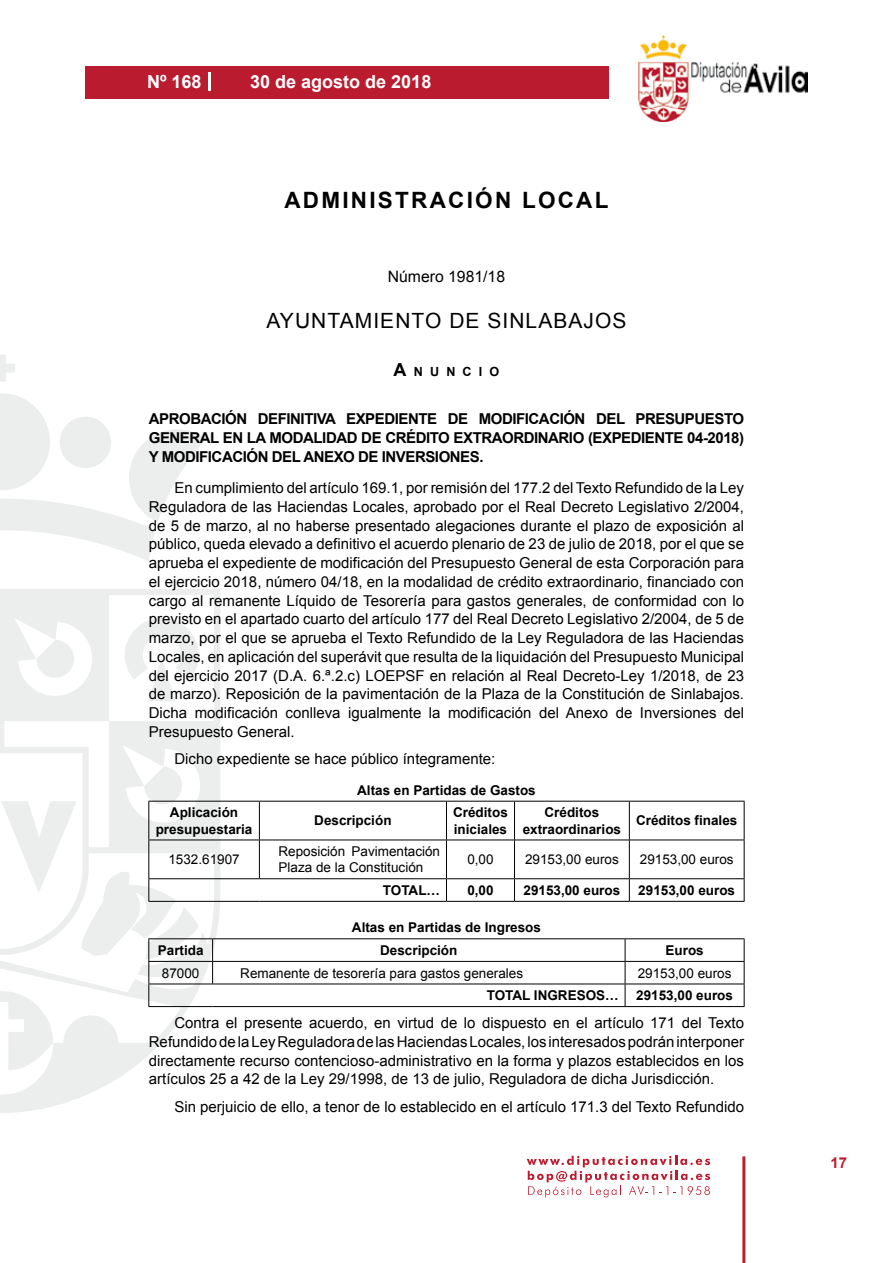
<style>
.page{position:relative;width:893px;height:1263px;background:#fff}
.page>*{position:absolute;margin:0;border:0;box-sizing:border-box;transform-origin:0 0}
.t1{font:700 22.5px "Arial";letter-spacing:.1em;color:#000}
.t2{font:21px "Arial";letter-spacing:.05em;color:#000}
.t3{font:700 18px "Arial";color:#fff}
.t4{font:15.75px "Arial";color:#000}
.t5{font:15px/18.8px "Arial";color:#000;text-align:justify}
.t6{font:700 15px/18.8px "Arial";letter-spacing:-.03em;color:#000;text-align:justify}
.t7{font:700 15px "Arial";color:#ba1b2f}
.t8{font:700 13.5px/16.2px "Arial";color:#000;text-align:center}
.t9{font:13.5px/16.2px "Arial";color:#000}
.t10{font:700 12.6px "Arial";letter-spacing:.57em;color:#000}
.s1{font-size:18px}
</style>
<div class="page">
<svg style="left:527px;top:1156px;width:183px;height:41px"></svg>
<div style="left:85px;top:66px;width:523px;height:33px;background:#ba1b2f"></div>
<img style="left:638px;top:36px;width:170px;height:86px">
<hr style="left:742px;top:1156px;width:3px;height:107px;background:#ba1b2f">
<svg style="left:208px;top:72px;width:2px;height:18px"></svg>
<svg style="left:0;top:355px;width:15px;height:27px"></svg>
<svg style="left:0;top:393px;width:206px;height:168px"></svg>
<svg style="left:0;top:589px;width:220px;height:524px"></svg>
<svg style="left:36px;top:640px;width:40px;height:40px"></svg>
<svg style="left:125px;top:618px;width:74px;height:83px"></svg>
<hr style="left:148px;top:801px;width:111px;height:1px;background:#000">
<hr style="left:259px;top:801px;width:187px;height:1px;background:#000">
<hr style="left:259px;top:801px;width:1px;height:38px;background:#000">
<hr style="left:446px;top:801px;width:68px;height:1px;background:#000">
<hr style="left:446px;top:801px;width:1px;height:38px;background:#000">
<hr style="left:514px;top:801px;width:115px;height:1px;background:#000">
<hr style="left:514px;top:801px;width:1px;height:38px;background:#000">
<hr style="left:629px;top:801px;width:115px;height:1px;background:#000">
<hr style="left:629px;top:801px;width:1px;height:38px;background:#000">
<hr style="left:744px;top:801px;width:1px;height:38px;background:#000">
<hr style="left:148px;top:839px;width:111px;height:1px;background:#000">
<hr style="left:259px;top:839px;width:187px;height:1px;background:#000">
<hr style="left:259px;top:840px;width:1px;height:38px;background:#000">
<hr style="left:446px;top:839px;width:68px;height:1px;background:#000">
<hr style="left:446px;top:840px;width:1px;height:38px;background:#000">
<hr style="left:514px;top:839px;width:115px;height:1px;background:#000">
<hr style="left:514px;top:840px;width:1px;height:38px;background:#000">
<hr style="left:629px;top:839px;width:115px;height:1px;background:#000">
<hr style="left:629px;top:840px;width:1px;height:38px;background:#000">
<hr style="left:744px;top:840px;width:1px;height:38px;background:#000">
<hr style="left:148px;top:878px;width:111px;height:1px;background:#000">
<hr style="left:259px;top:878px;width:187px;height:1px;background:#000">
<hr style="left:446px;top:878px;width:68px;height:1px;background:#000">
<svg style="left:446px;top:879px;width:1px;height:22px"></svg>
<hr style="left:514px;top:878px;width:115px;height:1px;background:#000">
<svg style="left:514px;top:879px;width:1px;height:22px"></svg>
<hr style="left:629px;top:878px;width:115px;height:1px;background:#000">
<svg style="left:629px;top:879px;width:1px;height:22px"></svg>
<svg style="left:744px;top:879px;width:1px;height:22px"></svg>
<hr style="left:148px;top:901px;width:111px;height:1px;background:#000">
<hr style="left:259px;top:901px;width:187px;height:1px;background:#000">
<hr style="left:446px;top:901px;width:68px;height:1px;background:#000">
<hr style="left:514px;top:901px;width:115px;height:1px;background:#000">
<hr style="left:629px;top:901px;width:115px;height:1px;background:#000">
<hr style="left:148px;top:938px;width:65px;height:1px;background:#000">
<hr style="left:213px;top:938px;width:412px;height:1px;background:#000">
<hr style="left:625px;top:938px;width:119px;height:1px;background:#000">
<hr style="left:148px;top:961px;width:65px;height:1px;background:#000">
<hr style="left:213px;top:961px;width:412px;height:1px;background:#000">
<svg style="left:212px;top:939px;width:1px;height:44px"></svg>
<hr style="left:625px;top:961px;width:119px;height:1px;background:#000">
<hr style="left:148px;top:983px;width:65px;height:1px;background:#000">
<svg style="left:0;top:767px;width:199px;height:303px"></svg>
<hr style="left:213px;top:983px;width:412px;height:1px;background:#000">
<hr style="left:625px;top:983px;width:119px;height:1px;background:#000">
<svg style="left:625px;top:939px;width:1px;height:67px"></svg>
<svg style="left:744px;top:939px;width:1px;height:67px"></svg>
<hr style="left:148px;top:1006px;width:65px;height:1px;background:#000">
<hr style="left:213px;top:1006px;width:412px;height:1px;background:#000">
<hr style="left:625px;top:1006px;width:119px;height:1px;background:#000">
<p class="t3" style="left:147px;top:69px;width:56px">Nº 168</p>
<p class="t3" style="left:250px;top:69px;width:183px">30 de agosto de 2018</p>
<h1 class="t1" style="left:284px;top:185px;width:325px">ADMINISTRACIÓN LOCAL</h1>
<p class="t4" style="left:388px;top:266px;width:119px">Número 1981/18</p>
<h2 class="t2" style="left:266px;top:307px;width:361px">AYUNTAMIENTO DE SINLABAJOS</h2>
<p class="t10" style="left:394px;top:363px;width:107px"><span class="s1">A</span>NUNCIO</p>
<p class="t6" style="left:149px;top:410px;width:597px">APROBACIÓN DEFINITIVA EXPEDIENTE DE MODIFICACIÓN DEL PRESUPUESTO GENERAL EN LA MODALIDAD DE CRÉDITO EXTRAORDINARIO (EXPEDIENTE 04-2018)<br>Y MODIFICACIÓN DEL ANEXO DE INVERSIONES.</p>
<p class="t5" style="left:149px;top:478px;width:597px;text-indent:26px">En cumplimiento del artículo 169.1, por remisión del 177.2 del Texto Refundido de la Ley Reguladora de las Haciendas Locales, aprobado por el Real Decreto Legislativo 2/2004, de 5 de marzo, al no haberse presentado alegaciones durante el plazo de exposición al público, queda elevado a definitivo el acuerdo plenario de 23 de julio de 2018, por el que se aprueba el expediente de modificación del Presupuesto General de esta Corporación para el ejercicio 2018, número 04/18, en la modalidad de crédito extraordinario, financiado con cargo al remanente Líquido de Tesorería para gastos generales, de conformidad con lo previsto en el apartado cuarto del artículo 177 del Real Decreto Legislativo 2/2004, de 5 de marzo, por el que se aprueba el Texto Refundido de la Ley Reguladora de las Haciendas Locales, en aplicación del superávit que resulta de la liquidación del Presupuesto Municipal del ejercicio 2017 (D.A. 6.ª.2.c) LOEPSF en relación al Real Decreto-Ley 1/2018, de 23 de marzo). Reposición de la pavimentación de la Plaza de la Constitución de Sinlabajos.<br>Dicha modificación conlleva igualmente la modificación del Anexo de Inversiones del Presupuesto General.</p>
<p class="t5" style="left:174px;top:750px;width:322px">Dicho expediente se hace público íntegramente:</p>
<p class="t8" style="left:357px;top:782px;width:180px">Altas en Partidas de Gastos</p>
<p class="t8" style="left:156px;top:805px;width:98px">Aplicación presupuestaria</p>
<p class="t8" style="left:314px;top:813px;width:79px">Descripción</p>
<p class="t8" style="left:453px;top:805px;width:56px;text-align:left">Créditos iniciales</p>
<p class="t8" style="left:523px;top:805px;width:100px">Créditos extraordinarios</p>
<p class="t8" style="left:636px;top:813px;width:103px">Créditos finales</p>
<p class="t9" style="left:168px;top:851px;width:73px">1532.61907</p>
<p class="t9" style="left:278px;top:843px;width:163px">Reposición Pavimentación<br>Plaza de la Constitución</p>
<p class="t9" style="left:467px;top:851px;width:28px">0,00</p>
<p class="t9" style="left:525px;top:851px;width:95px">29153,00 euros</p>
<p class="t9" style="left:640px;top:851px;width:95px">29153,00 euros</p>
<p class="t8" style="left:383px;top:882px;width:59px">TOTAL…</p>
<p class="t8" style="left:467px;top:882px;width:28px">0,00</p>
<p class="t8" style="left:523px;top:882px;width:98px">29153,00 euros</p>
<p class="t8" style="left:638px;top:882px;width:98px">29153,00 euros</p>
<p class="t8" style="left:352px;top:920px;width:191px">Altas en Partidas de Ingresos</p>
<p class="t8" style="left:158px;top:942px;width:47px">Partida</p>
<p class="t8" style="left:380px;top:942px;width:79px">Descripción</p>
<p class="t8" style="left:665px;top:942px;width:40px">Euros</p>
<p class="t9" style="left:162px;top:965px;width:39px">87000</p>
<p class="t9" style="left:240px;top:965px;width:284px">Remanente de tesorería para gastos generales</p>
<p class="t9" style="left:638px;top:965px;width:95px">29153,00 euros</p>
<p class="t8" style="left:487px;top:988px;width:134px">TOTAL INGRESOS…</p>
<p class="t8" style="left:636px;top:988px;width:98px">29153,00 euros</p>
<p class="t5" style="left:149px;top:1014px;width:597px;text-indent:26px">Contra el presente acuerdo, en virtud de lo dispuesto en el artículo 171 del Texto Refundido de la Ley Reguladora de las Haciendas Locales, los interesados podrán interponer directamente recurso contencioso-administrativo en la forma y plazos establecidos en los artículos 25 a 42 de la Ley 29/1998, de 13 de julio, Reguladora de dicha Jurisdicción.</p>
<p class="t5" style="left:174px;top:1097px;width:571px">Sin perjuicio de ello, a tenor de lo establecido en el artículo 171.3 del Texto Refundido</p>
<p class="t7" style="left:831px;top:1153px;width:18px">17</p>
</div>
